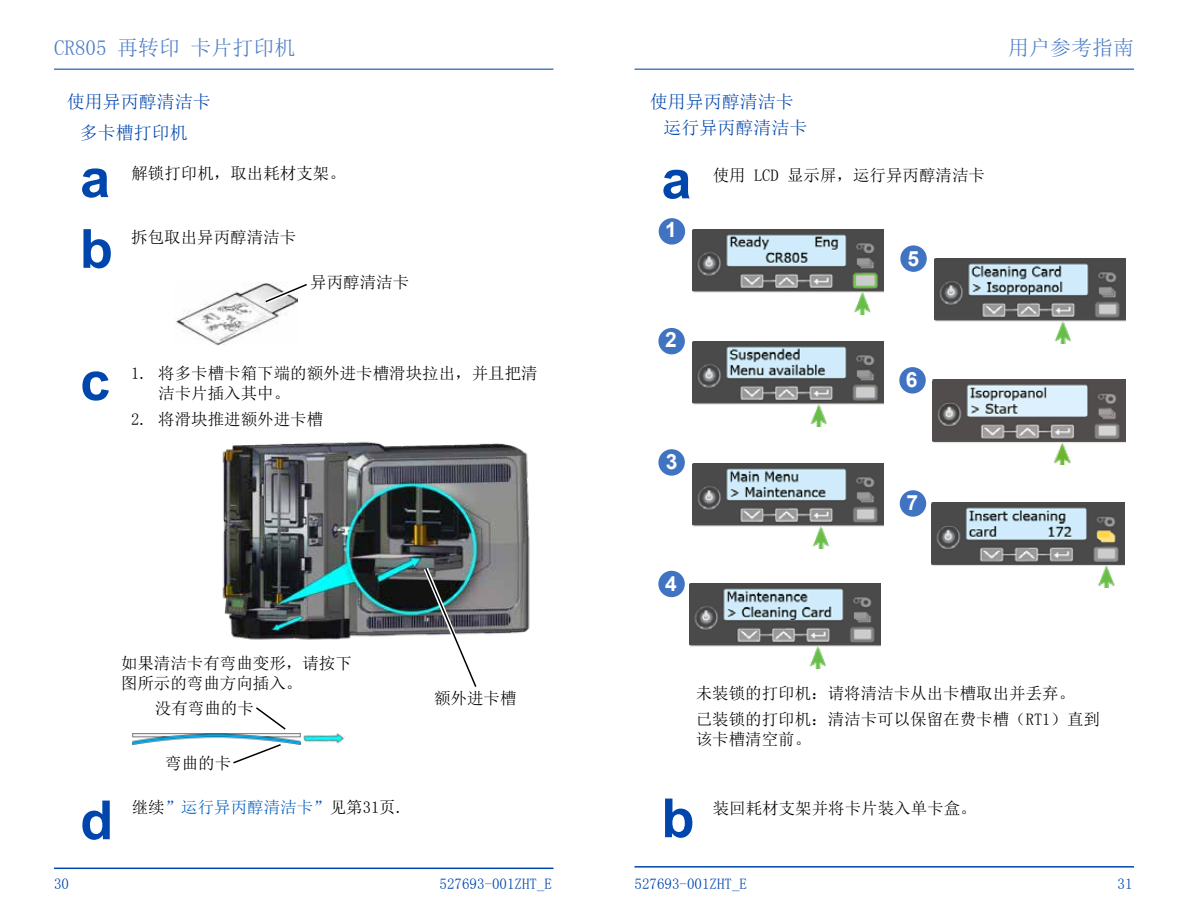
<style>
.page{position:relative;width:1188px;height:918px;background:#fff}
.page>*{position:absolute;margin:0;border:0;box-sizing:border-box;transform-origin:0 0}
.t1{font:700 54px/70.8px "Arial";color:#0046ad}
.t2{font:21px "Sim Sun";color:#4d7dc6}
.t3{font:700 21px "Arial";color:#fff}
.t4{font:18px/30.9px "Sim Sun";color:#0046ad;text-align:center}
.t5{font:16.5px/19.8px "Sim Sun";color:#000}
.t6{font:16.5px "Sim Sun";color:#005bbb}
.t7{font:15px "Sim Sun";color:#0046ad}
.s1{color:#000}
</style>
<div class="page">
<hr style="left:54px;top:868px;width:500px;height:1px;background:#0046ad">
<hr style="left:634px;top:866px;width:500px;height:2px;background:#0046ad">
<img style="left:222px;top:441px;width:308px;height:199px">
<img style="left:420px;top:563px;width:61px;height:124px">
<img style="left:176px;top:283px;width:112px;height:62px">
<svg style="left:261px;top:282px;width:46px;height:25px"></svg>
<img style="left:692px;top:341px;width:192px;height:85px">
<div style="left:659px;top:329px;width:25px;height:25px;background:#4074c2;border-radius:50%"></div>
<div style="left:658px;top:328px;width:27px;height:26px;border:2px solid #4074c2;border-radius:50%"></div>
<img style="left:692px;top:464px;width:192px;height:84px">
<div style="left:659px;top:450px;width:25px;height:25px;background:#4074c2;border-radius:50%"></div>
<div style="left:658px;top:449px;width:27px;height:27px;border:2px solid #4074c2;border-radius:50%"></div>
<img style="left:689px;top:584px;width:192px;height:84px">
<div style="left:659px;top:572px;width:25px;height:24px;background:#4074c2;border-radius:50%"></div>
<div style="left:658px;top:571px;width:27px;height:26px;border:2px solid #4074c2;border-radius:50%"></div>
<img style="left:935px;top:258px;width:191px;height:85px">
<div style="left:901px;top:246px;width:25px;height:25px;background:#4074c2;border-radius:50%"></div>
<div style="left:900px;top:245px;width:27px;height:27px;border:2px solid #4074c2;border-radius:50%"></div>
<img style="left:933px;top:380px;width:192px;height:85px">
<div style="left:900px;top:368px;width:25px;height:25px;background:#4074c2;border-radius:50%"></div>
<div style="left:899px;top:367px;width:27px;height:27px;border:2px solid #4074c2;border-radius:50%"></div>
<img style="left:932px;top:503px;width:193px;height:85px">
<div style="left:901px;top:491px;width:24px;height:25px;background:#4074c2;border-radius:50%"></div>
<div style="left:900px;top:490px;width:26px;height:27px;border:2px solid #4074c2;border-radius:50%"></div>
<img style="left:693px;top:230px;width:191px;height:84px">
<div style="left:659px;top:219px;width:25px;height:25px;background:#4074c2;border-radius:50%"></div>
<div style="left:659px;top:218px;width:26px;height:27px;border:2px solid #4074c2;border-radius:50%"></div>
<img style="left:303px;top:733px;width:43px;height:11px">
<img style="left:132px;top:733px;width:169px;height:12px">
<svg style="left:232px;top:707px;width:59px;height:57px"></svg>
<hr style="left:54px;top:68px;width:500px;height:2px;background:#4d7dc6">
<hr style="left:634px;top:68px;width:500px;height:2px;background:#4d7dc6">
<p class="t2" style="left:54px;top:37px;width:243px">CR805 再转印 卡片打印机</p>
<p class="t2" style="left:1008px;top:37px;width:127px">用户参考指南</p>
<p class="t4" style="left:67px;top:86px;width:145px">使用异丙醇清洁卡多卡槽打印机</p>
<p class="t5" style="left:131px;top:163px;width:216px">解锁打印机，取出耗材支架。</p>
<h1 class="t1" style="left:80px;top:144px;width:34px">a b</h1>
<p class="t5" style="left:131px;top:227px;width:167px">拆包取出异丙醇清洁卡</p>
<p class="t5" style="left:310px;top:272px;width:100px">异丙醇清洁卡</p>
<h1 class="t1" style="left:80px;top:347px;width:32px">c</h1>
<p class="t5" style="left:158px;top:363px;width:381px;text-indent:-27px">1. 将多卡槽卡箱下端的额外进卡槽滑块拉出，并且把清洁卡片插入其中。</p>
<p class="t5" style="left:131px;top:410px;width:193px">2. 将滑块推进额外进卡槽</p>
<p class="t5" style="left:121px;top:653px;width:232px">如果清洁卡有弯曲变形，请按下图所示的弯曲方向插入。</p>
<p class="t5" style="left:155px;top:698px;width:100px">没有弯曲的卡</p>
<p class="t5" style="left:165px;top:753px;width:67px">弯曲的卡</p>
<p class="t5" style="left:434px;top:688px;width:84px">额外进卡槽</p>
<p class="t4" style="left:664px;top:88px;width:145px;line-height:26.1px;text-align:left;text-indent:-14px">使用异丙醇清洁卡运行异丙醇清洁卡</p>
<p class="t5" style="left:713px;top:166px;width:274px">使用 LCD 显示屏，运行异丙醇清洁卡</p>
<h1 class="t1" style="left:662px;top:146px;width:32px">a</h1>
<p class="t3" style="left:665px;top:216px;width:13px">1</p>
<p class="t3" style="left:665px;top:325px;width:13px">2</p>
<p class="t3" style="left:666px;top:447px;width:13px">3</p>
<p class="t3" style="left:665px;top:569px;width:13px">4</p>
<p class="t3" style="left:908px;top:244px;width:13px">5</p>
<p class="t3" style="left:906px;top:366px;width:13px">6</p>
<p class="t3" style="left:906px;top:489px;width:13px">7</p>
<p class="t5" style="left:696px;top:680px;width:406px;line-height:26.5px">未装锁的打印机：请将清洁卡从出卡槽取出并丢弃。<br>已装锁的打印机：清洁卡可以保留在费卡槽（RT1）直到</p>
<p class="t5" style="left:696px;top:729px;width:117px">该卡槽清空前。</p>
<h1 class="t1" style="left:80px;top:787px;width:34px">d</h1>
<h1 class="t1" style="left:662px;top:784px;width:34px">b</h1>
<p class="t6" style="left:132px;top:799px;width:274px"><span class="s1">继续</span>”运行异丙醇清洁卡”<span class="s1">见第31页.</span></p>
<p class="t5" style="left:713px;top:798px;width:265px">装回耗材支架并将卡片装入单卡盒。</p>
<p class="t7" style="left:54px;top:876px;width:16px">30</p>
<p class="t7" style="left:440px;top:876px;width:114px">527693-001ZHT_E</p>
<p class="t7" style="left:634px;top:876px;width:114px">527693-001ZHT_E</p>
<p class="t7" style="left:1118px;top:876px;width:16px">31</p>
</div>
